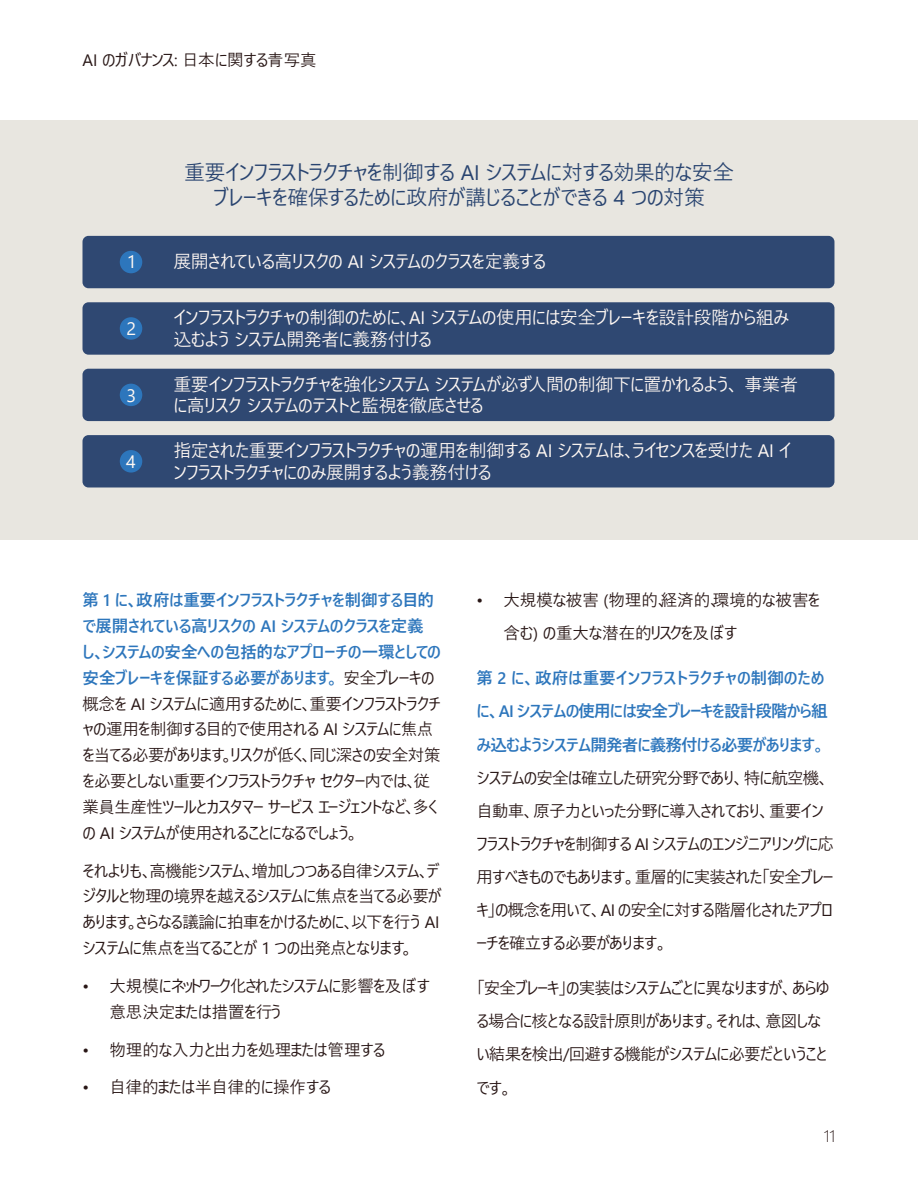
<style>
.page{position:relative;width:918px;height:1188px;background:#fff}
.page>*{position:absolute;margin:0;border:0;box-sizing:border-box;transform-origin:0 0}
.t1{font:21px/25.2px "Yu Gothic UI";letter-spacing:-.03em;color:#294470;text-align:center}
.t2{font:18px/21.6px "Yu Gothic UI";letter-spacing:-.035em;color:#fff8f3}
.t3{font:16.5px/25.8px "Yu Gothic UI";letter-spacing:-.05em;color:#281615}
.t4{font:600 16.5px/33.2px "Yu Gothic UI";letter-spacing:-.05em;color:#2d76bc}
.t5{font:16.5px/33.2px "Yu Gothic UI";color:#281615}
.t6{font:16.5px "Yu Gothic UI";letter-spacing:-.025em;color:#281615}
.t7{font:16.5px "Yu Gothic UI";letter-spacing:-.005em;color:#281615}
.t8{font:300 16.5px "Yu Gothic UI";color:#281615}
.s1{font-weight:600;color:#2d76bc}
</style>
<div class="page">
<div style="left:0;top:120px;width:918px;height:420px;background:#e8e6e0"></div>
<div style="left:82px;top:236px;width:752px;height:52px;background:#2f4872;border-radius:6px"></div>
<div style="left:82px;top:302px;width:752px;height:53px;background:#2f4872;border-radius:6px"></div>
<div style="left:82px;top:369px;width:752px;height:52px;background:#2f4872;border-radius:6px"></div>
<div style="left:82px;top:435px;width:752px;height:52px;background:#2f4872;border-radius:6px"></div>
<div style="left:120px;top:251px;width:22px;height:22px;background:#2d76bc;border-radius:50%"></div>
<div style="left:120px;top:384px;width:22px;height:22px;background:#2d76bc;border-radius:50%"></div>
<div style="left:120px;top:317px;width:22px;height:23px;background:#2d76bc;border-radius:50%"></div>
<div style="left:120px;top:450px;width:22px;height:23px;background:#2d76bc;border-radius:50%"></div>
<p class="t6" style="left:83px;top:45px;width:236px">AI のガバナンス: 日本に関する青写真</p>
<p class="t2" style="left:127px;top:248px;width:11px">1</p>
<p class="t2" style="left:127px;top:315px;width:11px">2</p>
<p class="t2" style="left:127px;top:382px;width:11px">3</p>
<p class="t2" style="left:126px;top:448px;width:11px">4</p>
<p class="t1" style="left:184px;top:157px;width:551px">重要インフラストラクチャを制御する AI システムに対する効果的な安全ブレーキを確保するために政府が講じることができる 4 つの対策</p>
<p class="t2" style="left:173px;top:249px;width:374px">展開されている高リスクの AI システムのクラスを定義する</p>
<p class="t2" style="left:173px;top:305px;width:618px">インフラストラクチャの制御のために、AI システムの使用には安全ブレーキを設計段階から組み込むよう システム開発者に義務付ける</p>
<p class="t2" style="left:173px;top:371px;width:626px">重要インフラストラクチャを強化システム システムが必ず人間の制御下に置かれるよう、 事業者に高リスク システムのテストと監視を徹底させる</p>
<p class="t2" style="left:173px;top:437px;width:620px">指定された重要インフラストラクチャの運用を制御する AI システムは、ライセンスを受けた AI インフラストラクチャにのみ展開するよう義務付ける</p>
<p class="t3" style="left:82px;top:585px;width:360px"><span class="s1">第 1 に、政府は重要インフラストラクチャを制御する目的で展開されている高リスクの AI システムのクラスを定義<br>し、システムの安全への包括的なアプローチの一環としての安全ブレーキを保証する必要があります。</span> 安全ブレーキの概念を AI システムに適用するために、重要インフラストラクチャの運用を制御する目的で使用される AI システムに焦点を当てる必要があります。リスクが低く、同じ深さの安全対策を必要としない重要インフラストラクチャ セクター内では、従業員生産性ツールとカスタマー サービス エージェントなど、多くの AI システムが使用されることになるでしょう。</p>
<p class="t3" style="left:82px;top:855px;width:361px">それよりも、高機能システム、増加しつつある自律システム、デジタルと物理の境界を越えるシステムに焦点を当てる必要があります。さらなる議論に拍車をかけるために、以下を行う AIシステムに焦点を当てることが 1 つの出発点となります。</p>
<p class="t3" style="left:109px;top:971px;width:322px;text-indent:-27px">• 大規模にネットワーク化されたシステムに影響を及ぼす意思決定または措置を行う</p>
<p class="t6" style="left:82px;top:1034px;width:304px">• 物理的な入力と出力を処理または管理する</p>
<p class="t7" style="left:82px;top:1072px;width:250px">• 自律的または半自律的に操作する</p>
<p class="t5" style="left:503px;top:581px;width:319px;text-indent:-27px">• 大規模な被害 (物理的、経済的、環境的な被害を含む) の重大な潜在的リスクを及ぼす</p>
<p class="t4" style="left:476px;top:662px;width:353px">第 2 に、政府は重要インフラストラクチャの制御のために、AI システムの使用には安全ブレーキを設計段階から組み込むようシステム開発者に義務付ける必要があります。</p>
<p class="t3" style="left:476px;top:759px;width:359px;line-height:33.2px">システムの安全は確立した研究分野であり、特に航空機、自動車、原子力といった分野に導入されており、重要インフラストラクチャを制御する AI システムのエンジニアリングに応用すべきものでもあります。重層的に実装された「安全ブレーキ」の概念を用いて、AI の安全に対する階層化されたアプローチを確立する必要があります。</p>
<p class="t3" style="left:476px;top:969px;width:355px;line-height:33.2px">「安全ブレーキ」の実装はシステムごとに異なりますが、あらゆる場合に核となる設計原則があります。それは、意図しない結果を検出/回避する機能がシステムに必要だということです。</p>
<p class="t8" style="left:824px;top:1120px;width:13px">11</p>
</div>
